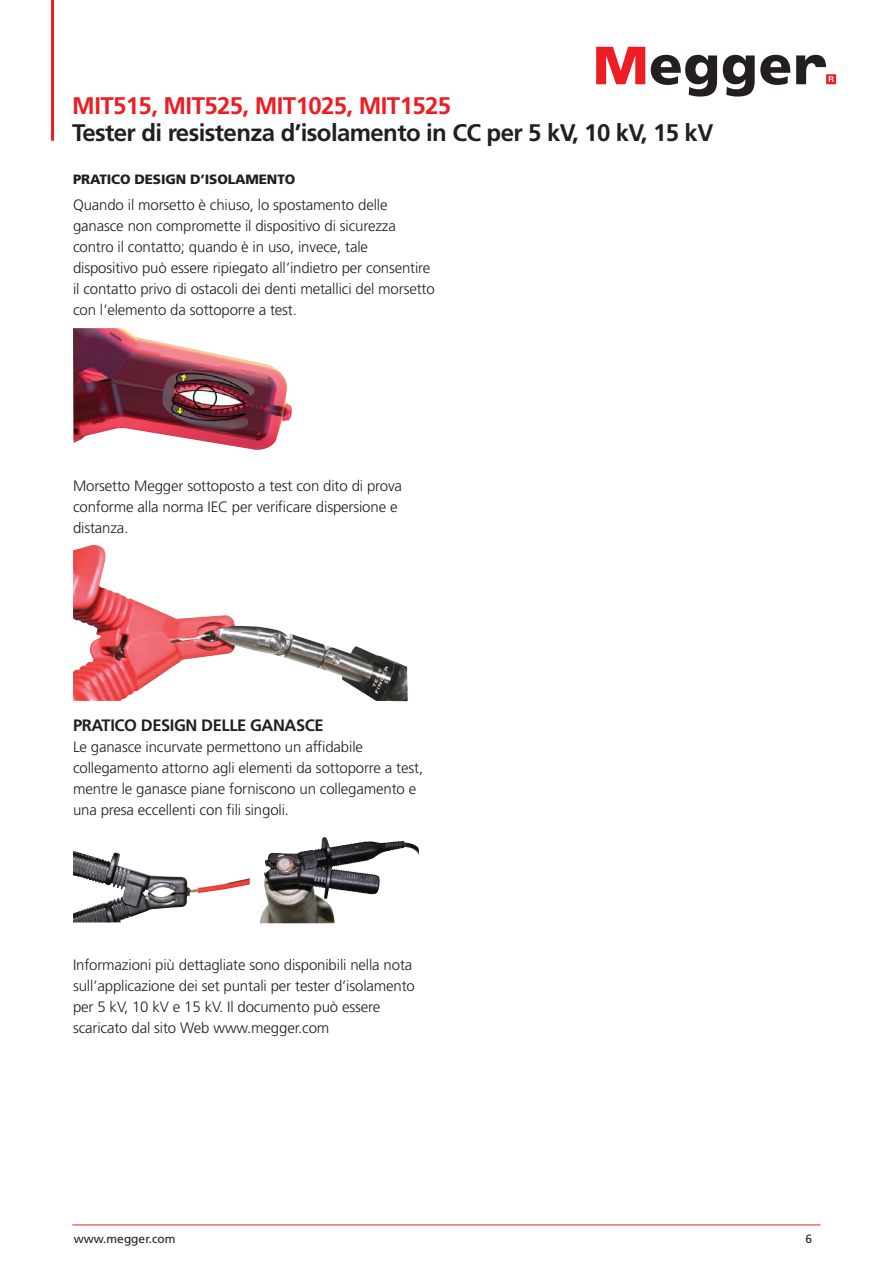
<style>
.page{position:relative;width:893px;height:1263px;background:#fff}
.page>*{position:absolute;margin:0;border:0;box-sizing:border-box;transform-origin:0 0}
.t1{font:700 24px "Frutiger LT Pro";letter-spacing:-.025em;color:#231f20}
.t2{font:700 24px "Frutiger LT Pro";letter-spacing:-.025em;color:#ee1d23}
.t3{font:700 16.5px "Frutiger LT Pro";letter-spacing:-.025em;color:#231f20}
.t4{font:300 15px/21px "Frutiger LT Pro";letter-spacing:-.01em;color:#231f20}
.t5{font:900 13.5px "Frutiger LT Pro";letter-spacing:-.01em;color:#231f20}
.t6{font:12px "Frutiger LT Pro";color:#231f20}
</style>
<div class="page">
<hr style="left:51px;top:0;width:3px;height:141px;background:#ee1d23">
<svg style="left:596px;top:47px;width:49px;height:37px"></svg>
<svg style="left:651px;top:55px;width:66px;height:42px"></svg>
<svg style="left:723px;top:55px;width:67px;height:42px"></svg>
<svg style="left:796px;top:55px;width:40px;height:29px"></svg>
<hr style="left:72px;top:1225px;width:749px;height:1px;background:#ee1d23">
<img style="left:73px;top:328px;width:219px;height:122px">
<img style="left:73px;top:545px;width:335px;height:156px">
<img style="left:73px;top:875px;width:111px;height:47px">
<img style="left:260px;top:837px;width:120px;height:86px">
<h1 class="t2" style="left:72px;top:91px;width:380px">MIT515, MIT525, MIT1025, MIT1525</h1>
<h1 class="t1" style="left:72px;top:118px;width:643px">Tester di resistenza d’isolamento in CC per 5 kV, 10 kV, 15 kV</h1>
<p class="t5" style="left:73px;top:172px;width:224px">PRATICO DESIGN D’ISOLAMENTO</p>
<p class="t4" style="left:73px;top:194px;width:363px">Quando il morsetto è chiuso, lo spostamento delle ganasce non compromette il dispositivo di sicurezza contro il contatto; quando è in uso, invece, tale dispositivo può essere ripiegato all’indietro per consentire il contatto privo di ostacoli dei denti metallici del morsetto con l’elemento da sottoporre a test.</p>
<p class="t4" style="left:73px;top:476px;width:330px">Morsetto Megger sottoposto a test con dito di prova conforme alla norma IEC per verificare dispersione e distanza.</p>
<p class="t3" style="left:73px;top:715px;width:252px">PRATICO DESIGN DELLE GANASCE</p>
<p class="t4" style="left:73px;top:736px;width:352px">Le ganasce incurvate permettono un affidabile collegamento attorno agli elementi da sottoporre a test, mentre le ganasce piane forniscono un collegamento e una presa eccellenti con fili singoli.</p>
<p class="t4" style="left:73px;top:955px;width:343px">Informazioni più dettagliate sono disponibili nella nota sull’applicazione dei set puntali per tester d’isolamento per 5 kV, 10 kV e 15 kV. Il documento può essere scaricato dal sito Web www.megger.com</p>
<p class="t6" style="left:74px;top:1231px;width:103px">www.megger.com</p>
<p class="t6" style="left:805px;top:1231px;width:8px">6</p>
</div>
